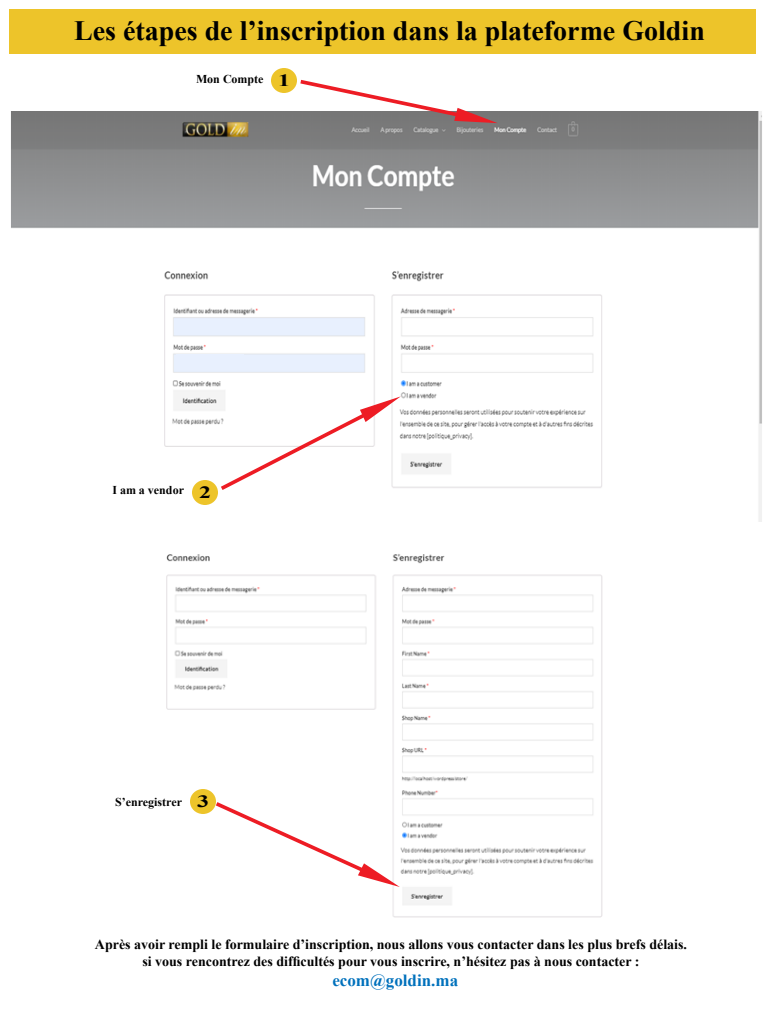
<style>
.page{position:relative;width:768px;height:1024px;background:#fff}
.page>*{position:absolute;margin:0;border:0;box-sizing:border-box;transform-origin:0 0}
.t1{font:700 28px "Times New Roman";color:#000}
.t2{font:700 17px "Times New Roman";color:#0071bc}
.t3{font:700 14px/16.8px "Times New Roman";color:#000;text-align:center}
.t4{font:700 12px "Times New Roman";color:#000}
.s1{font-size:17.2px}
</style>
<div class="page">
<img style="left:11px;top:111px;width:751px;height:411px">
<div style="left:174px;top:319px;width:68px;height:13px;background:#e8f0fe"></div>
<div style="left:176px;top:354px;width:68px;height:13px;background:#e8f0fe"></div>
<svg style="left:300px;top:80px;width:198px;height:43px"></svg>
<svg style="left:221px;top:396px;width:180px;height:94px"></svg>
<div style="left:192px;top:480px;width:26px;height:25px;background:#edc42a;border-radius:50%"></div>
<img style="left:166px;top:554px;width:437px;height:364px">
<svg style="left:216px;top:802px;width:184px;height:85px"></svg>
<div style="left:190px;top:789px;width:26px;height:25px;background:#edc42a;border-radius:50%"></div>
<div style="left:271px;top:68px;width:26px;height:25px;background:#edc42a;border-radius:50%"></div>
<div style="left:9px;top:9px;width:747px;height:45px;background:#edc42a"></div>
<h1 class="t1" style="left:74px;top:11px;width:632px">Les étapes de l’inscription dans la plateforme Goldin</h1>
<p class="t4" style="left:196px;top:71px;width:96px">Mon Compte <span class="s1">1</span></p>
<p class="t4" style="left:112px;top:482px;width:100px">I am a vendor <span class="s1">2</span></p>
<p class="t4" style="left:115px;top:794px;width:95px">S’enregistrer <span class="s1">3</span></p>
<p class="t3" style="left:95px;top:936px;width:594px">Après avoir rempli le formulaire d’inscription, nous allons vous contacter dans les plus brefs délais. si vous rencontrez des difficultés pour vous inscrire, n’hésitez pas à nous contacter :</p>
<p class="t2" style="left:332px;top:969px;width:127px">ecom@goldin.ma</p>
</div>
